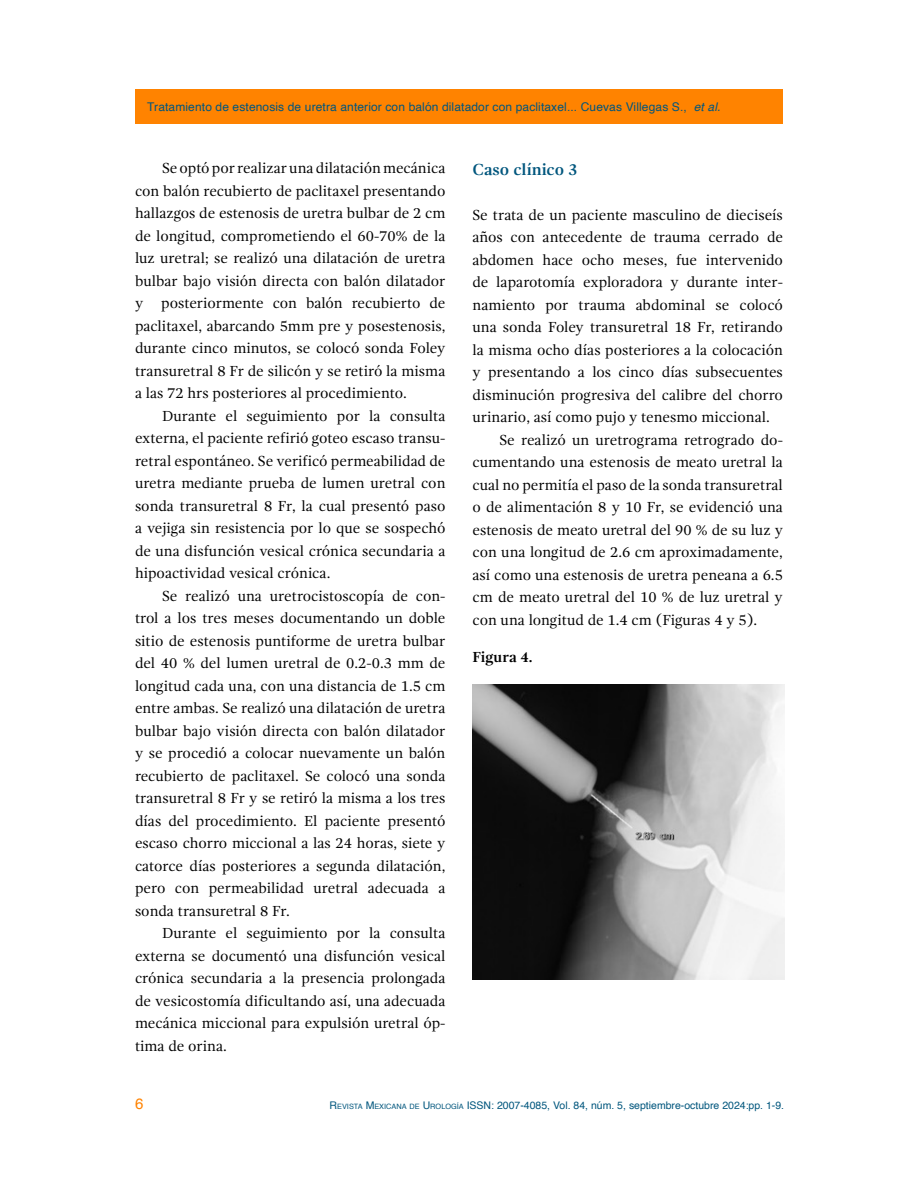
<style>
.page{position:relative;width:918px;height:1188px;background:#fff}
.page>*{position:absolute;margin:0;border:0;box-sizing:border-box;transform-origin:0 0}
.t1{font:700 16.5px "Gandhi Serif";color:#00567d}
.t2{font:15px/22.5px "Gandhi Serif";color:#000;text-align:justify}
.t3{font:700 15px "Gandhi Serif";color:#000}
.t4{font:15px "Helvetica";color:#ff8300}
.t5{font:12px "Helvetica";letter-spacing:.01em;color:#00567d}
.t6{font:10.5px "Helvetica";color:#00567d}
.s1{font-style:italic}
.s2{font-style:inherit}
.s3{font-size:7.35px}
</style>
<div class="page">
<div style="left:135px;top:89px;width:648px;height:34px;background:#ff8300"></div>
<img style="left:472px;top:685px;width:312px;height:295px">
<p class="t5" style="left:147px;top:97px;width:575px">Tratamiento de estenosis de uretra anterior con balón dilatador con paclitaxel... Cuevas Villegas S., <span class="s1">et al.</span></p>
<p class="t2" style="left:135px;top:157px;width:312px;text-indent:27px">Se optó por realizar una dilatación mecánica con balón recubierto de paclitaxel presentando hallazgos de estenosis de uretra bulbar de 2 cm de longitud, comprometiendo el 60-70% de la luz uretral; se realizó una dilatación de uretra bulbar bajo visión directa con balón dilatador y posteriormente con balón recubierto de paclitaxel, abarcando 5mm pre y posestenosis, durante cinco minutos, se colocó sonda Foley transuretral 8 Fr de silicón y se retiró la misma a las 72 hrs posteriores al procedimiento.</p>
<p class="t2" style="left:135px;top:405px;width:312px;text-indent:27px">Durante el seguimiento por la consulta externa, el paciente refirió goteo escaso transu&shy;retral espontáneo. Se verificó permeabilidad de uretra mediante prueba de lumen uretral con sonda transuretral 8 Fr, la cual presentó paso a vejiga sin resistencia por lo que se sospechó de una disfunción vesical crónica secundaria a hipoactividad vesical crónica.</p>
<p class="t2" style="left:135px;top:585px;width:312px;text-indent:27px">Se realizó una uretrocistoscopía de con&shy;trol a los tres meses documentando un doble sitio de estenosis puntiforme de uretra bulbar del 40 % del lumen uretral de 0.2-0.3 mm de longitud cada una, con una distancia de 1.5 cm entre ambas. Se realizó una dilatación de uretra bulbar bajo visión directa con balón dilatador y se procedió a colocar nuevamente un balón recubierto de paclitaxel. Se colocó una sonda transuretral 8 Fr y se retiró la misma a los tres días del procedimiento. El paciente presentó escaso chorro miccional a las 24 horas, siete y catorce días posteriores a segunda dilatación, pero con permeabilidad uretral adecuada a sonda transuretral 8 Fr.</p>
<p class="t2" style="left:135px;top:922px;width:312px;text-indent:27px">Durante el seguimiento por la consulta externa se documentó una disfunción vesical crónica secundaria a la presencia prolongada de vesicostomía dificultando así, una adecuada mecánica miccional para expulsión uretral óp&shy;tima de orina.</p>
<p class="t1" style="left:472px;top:160px;width:106px">Caso clínico 3</p>
<p class="t2" style="left:472px;top:203px;width:312px">Se trata de un paciente masculino de dieciseís</p>
<p class="t2" style="left:472px;top:226px;width:312px">años con antecedente de trauma cerrado de</p>
<p class="t2" style="left:472px;top:248px;width:312px">abdomen hace ocho meses, fue intervenido</p>
<p class="t2" style="left:472px;top:271px;width:312px">de laparotomía exploradora y durante inter-</p>
<p class="t2" style="left:472px;top:293px;width:312px">namiento por trauma abdominal se colocó</p>
<p class="t2" style="left:472px;top:316px;width:312px">una sonda Foley transuretral 18 Fr, retirando</p>
<p class="t2" style="left:472px;top:338px;width:312px">la misma ocho días posteriores a la colocación</p>
<p class="t2" style="left:472px;top:361px;width:312px">y presentando a los cinco días subsecuentes</p>
<p class="t2" style="left:472px;top:383px;width:312px">disminución progresiva del calibre del chorro</p>
<p class="t2" style="left:472px;top:406px;width:299px">urinario, así como pujo y tenesmo miccional.</p>
<p class="t2" style="left:500px;top:428px;width:285px">Se realizó un uretrograma retrogrado do-</p>
<p class="t2" style="left:472px;top:451px;width:312px">cumentando una estenosis de meato uretral la</p>
<p class="t2" style="left:472px;top:473px;width:312px">cual no permitía el paso de la sonda transuretral</p>
<p class="t2" style="left:472px;top:496px;width:312px">o de alimentación 8 y 10 Fr, se evidenció una</p>
<p class="t2" style="left:472px;top:518px;width:312px">estenosis de meato uretral del 90 % de su luz y</p>
<p class="t2" style="left:472px;top:541px;width:312px">con una longitud de 2.6 cm aproximadamente,</p>
<p class="t2" style="left:472px;top:563px;width:312px">así como una estenosis de uretra peneana a 6.5</p>
<p class="t2" style="left:472px;top:586px;width:312px">cm de meato uretral del 10 % de luz uretral y</p>
<p class="t2" style="left:472px;top:608px;width:286px">con una longitud de 1.4 cm (Figuras 4 y 5).</p>
<p class="t3" style="left:472px;top:649px;width:62px">Figura 4.</p>
<p class="t4" style="left:135px;top:1092px;width:10px">6</p>
<p class="t6" style="left:330px;top:1097px;width:456px"><span class="s2">R</span><span class="s3">EVISTA</span> <span class="s2">M</span><span class="s3">EXICANA DE</span> <span class="s2">U</span><span class="s3">ROLOGÍA</span> ISSN: 2007-4085, Vol. 84, núm. 5, septiembre-octubre 2024:pp. 1-9.</p>
</div>
